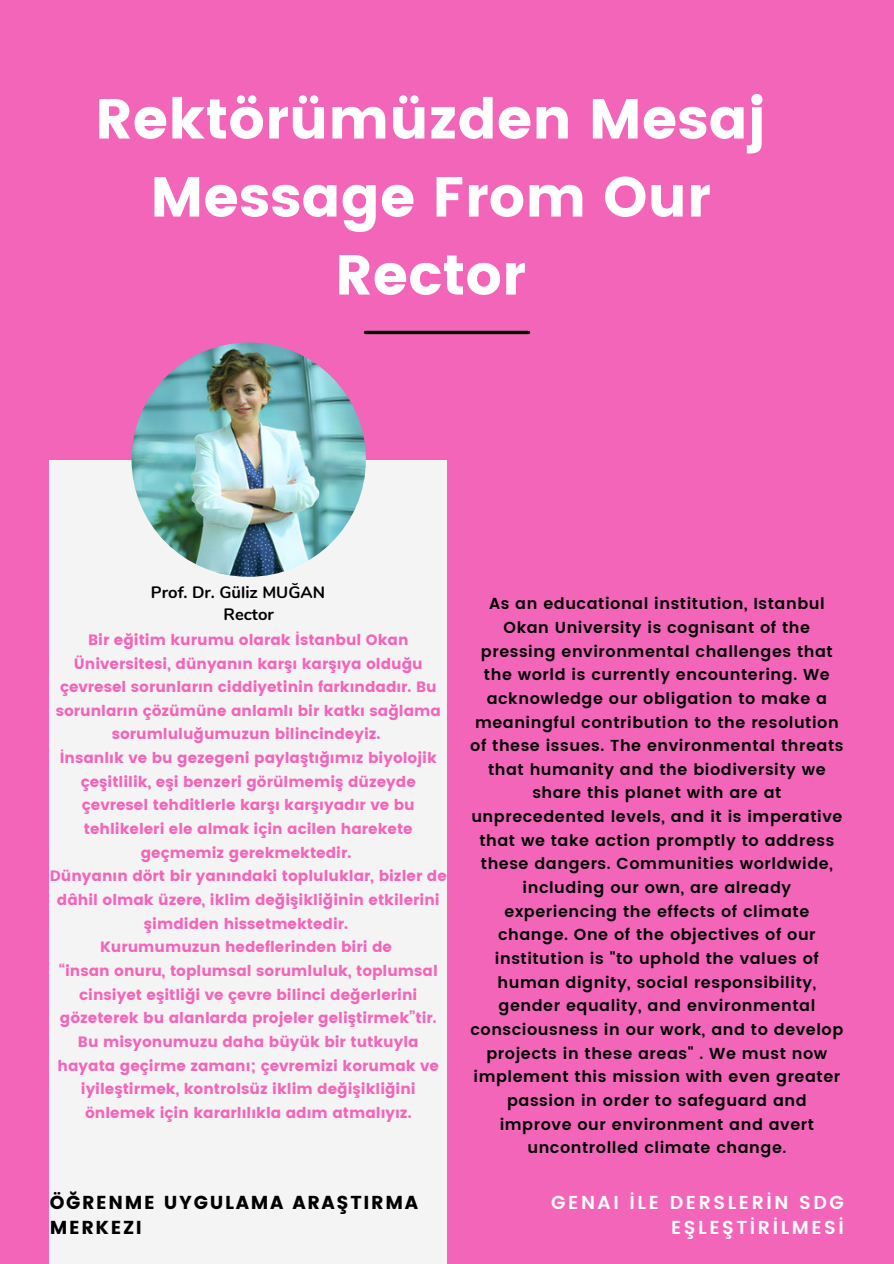
<style>
.page{position:relative;width:894px;height:1264px;background:#fff}
.page>*{position:absolute;margin:0;border:0;box-sizing:border-box;transform-origin:0 0}
.t1{font:56.25px/78px "Poppins";color:#fff;text-align:center}
.t2{font:600 18.75px/25.2px "Poppins";letter-spacing:.135em;color:#fff;text-align:right}
.t3{font:18.75px/24.8px "Poppins";letter-spacing:.09em;color:#000}
.t4{font:700 16.5px/22.5px "Nunito";color:#000}
.t5{font:600 15.9px/23.7px "Poppins";letter-spacing:.035em;color:#000;text-align:center}
.t6{font:15px/23.7px "Poppins";color:#f365b9;text-align:center}
</style>
<div class="page">
<div style="left:0;top:0;width:893px;height:1263px;background:#f365b9"></div>
<div style="left:50px;top:459px;width:397px;height:804px;background:#f4f4f4"></div>
<hr style="left:365px;top:331px;width:163px;height:3px;background:#000">
<img style="left:131px;top:342px;width:235px;height:235px;border-radius:50%">
<h1 class="t1" style="left:95px;top:80px;width:672px">Rektörümüzden Mesaj<br>Message From Our<br>Rector</h1>
<p class="t4" style="left:223px;top:579px;width:103px;text-indent:-73px">Prof. Dr. Güliz MUĞAN<br>Rector</p>
<p class="t6" style="left:50px;top:628px;width:398px">Bir eğitim kurumu olarak İstanbul Okan Üniversitesi, dünyanın karşı karşıya olduğu çevresel sorunların ciddiyetinin farkındadır. Bu sorunların çözümüne anlamlı bir katkı sağlama sorumluluğumuzun bilincindeyiz.<br>İnsanlık ve bu gezegeni paylaştığımız biyolojik çeşitlilik, eşi benzeri görülmemiş düzeyde çevresel tehditlerle karşı karşıyadır ve bu tehlikeleri ele almak için acilen harekete geçmemiz gerekmektedir.<br>Dünyanın dört bir yanındaki topluluklar, bizler de dâhil olmak üzere, iklim değişikliğinin etkilerini şimdiden hissetmektedir.<br>Kurumumuzun hedeflerinden biri de<br>“insan onuru, toplumsal sorumluluk, toplumsal cinsiyet eşitliği ve çevre bilinci değerlerini gözeterek bu alanlarda projeler geliştirmek”tir.<br>Bu misyonumuzu daha büyük bir tutkuyla hayata geçirme zamanı; çevremizi korumak ve iyileştirmek, kontrolsüz iklim değişikliğini önlemek için kararlılıkla adım atmalıyız.</p>
<p class="t3" style="left:50px;top:1190px;width:370px">ÖĞRENME UYGULAMA ARAŞTIRMA<br>MERKEZI</p>
<p class="t5" style="left:470px;top:592px;width:375px">As an educational institution, Istanbul Okan University is cognisant of the pressing environmental challenges that the world is currently encountering. We acknowledge our obligation to make a meaningful contribution to the resolution of these issues. The environmental threats that humanity and the biodiversity we share this planet with are at unprecedented levels, and it is imperative that we take action promptly to address these dangers. Communities worldwide, including our own, are already experiencing the effects of climate change. One of the objectives of our institution is "to uphold the values of human dignity, social responsibility, gender equality, and environmental consciousness in our work, and to develop projects in these areas" . We must now implement this mission with even greater passion in order to safeguard and improve our environment and avert uncontrolled climate change.</p>
<p class="t2" style="left:551px;top:1190px;width:294px">GENAI İLE DERSLERİN SDG<br>EŞLEŞTİRİLMESİ</p>
</div>
